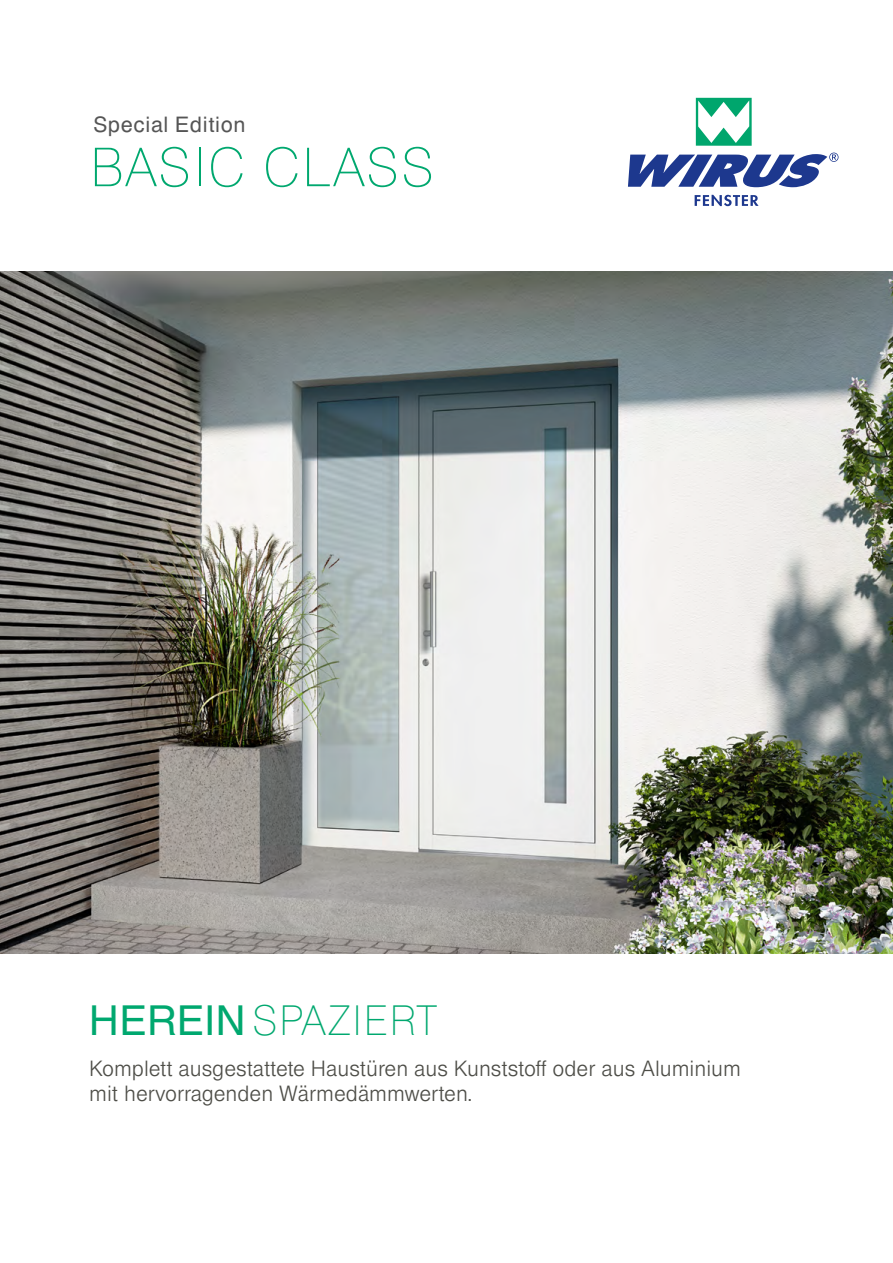
<style>
.page{position:relative;width:893px;height:1263px;background:#fff}
.page>*{position:absolute;margin:0;border:0;box-sizing:border-box;transform-origin:0 0}
.t1{font:52.5px "Europa Gro SBOP X Lig";letter-spacing:.03em;color:#00a86f}
.t2{font:40.5px "Europa Gro SBOP X Lig";letter-spacing:.02em;color:#00a86f}
.t3{font:300 21px/25.2px "Europa Gro SBOP";color:#4d4d47}
.t4{font:21px "Europa Gro SBOP";letter-spacing:.03em;color:#555}
.s1{font-family:"Europa Gro SBOP"}
</style>
<div class="page">
<svg style="left:628px;top:153px;width:210px;height:34px"></svg>
<svg style="left:695px;top:195px;width:64px;height:11px"></svg>
<svg style="left:696px;top:98px;width:56px;height:48px"></svg>
<img style="left:0;top:271px;width:893px;height:682px">
<p class="t4" style="left:93px;top:112px;width:154px">Special Edition</p>
<h1 class="t1" style="left:89px;top:137px;width:347px">BASIC CLASS</h1>
<h2 class="t2" style="left:89px;top:998px;width:350px"><span class="s1">HEREIN</span> SPAZIERT</h2>
<p class="t3" style="left:89px;top:1055px;width:653px">Komplett ausgestattete Haustüren aus Kunststoff oder aus Aluminium mit hervorragenden Wärmedämmwerten.</p>
</div>
